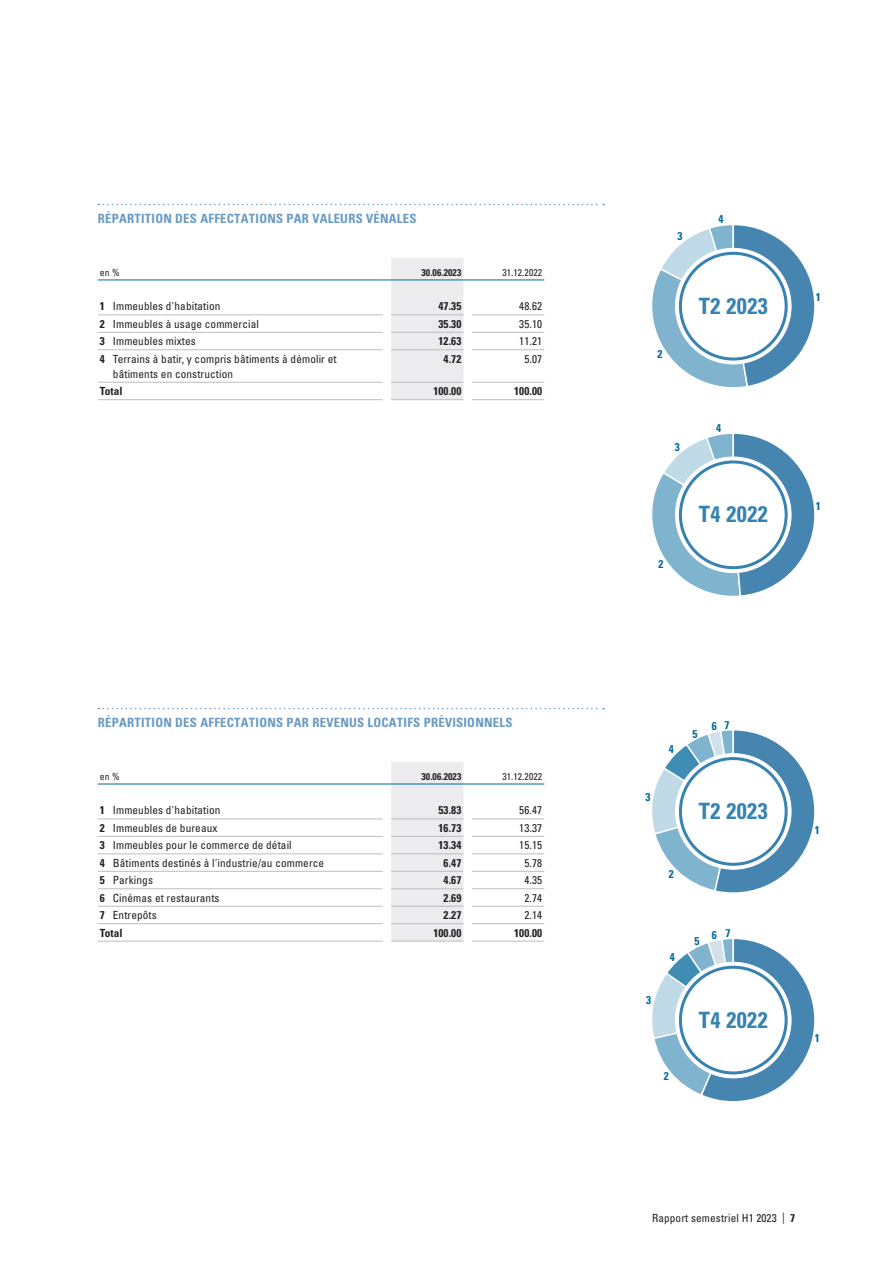
<style>
.page{position:relative;width:893px;height:1263px;background:#fff}
.page>*{position:absolute;margin:0;border:0;box-sizing:border-box;transform-origin:0 0}
.t1{font:700 condensed 22.5px "Univers LT Std";letter-spacing:.02em;color:#3682b0}
.t2{font:700 condensed 12.75px "Univers LT Std";letter-spacing:.02em;color:#6a9ac1}
.t3{font:condensed 11.25px/15px "Univers LT Std";letter-spacing:.01em;color:#231f20}
.t4{font:700 condensed 11.25px "Univers LT Std";letter-spacing:.01em;color:#231f20}
.t5{font:700 condensed 11.25px "Univers LT Std";color:#00689c}
.t6{font:condensed 9.75px "Univers LT Std";letter-spacing:.01em;color:#231f20}
.t7{font:700 condensed 9.75px "Univers LT Std";letter-spacing:.01em;color:#231f20}
.s1{font-weight:700}
</style>
<div class="page">
<svg style="left:652px;top:730px;width:163px;height:163px"></svg>
<div style="left:675px;top:754px;width:116px;height:115px;background:#fff;border-radius:50%"></div>
<div style="left:679px;top:757px;width:109px;height:109px;border:3px solid #3682b0;border-radius:50%"></div>
<svg style="left:652px;top:225px;width:163px;height:163px"></svg>
<div style="left:675px;top:248px;width:116px;height:116px;background:#fff;border-radius:50%"></div>
<div style="left:679px;top:252px;width:109px;height:108px;border:3px solid #3682b0;border-radius:50%"></div>
<svg style="left:652px;top:939px;width:163px;height:162px"></svg>
<div style="left:675px;top:962px;width:116px;height:116px;background:#fff;border-radius:50%"></div>
<div style="left:679px;top:966px;width:109px;height:108px;border:3px solid #3682b0;border-radius:50%"></div>
<svg style="left:652px;top:433px;width:163px;height:163px"></svg>
<div style="left:675px;top:457px;width:116px;height:116px;background:#fff;border-radius:50%"></div>
<div style="left:679px;top:460px;width:109px;height:109px;border:3px solid #3682b0;border-radius:50%"></div>
<svg style="left:99px;top:708px;width:505px;height:1px"></svg>
<hr style="left:98px;top:784px;width:285px;height:1px;background:#00689c">
<svg style="left:383px;top:762px;width:89px;height:179px"></svg>
<hr style="left:472px;top:784px;width:72px;height:1px;background:#00689c">
<hr style="left:98px;top:819px;width:285px;height:1px;background:#bcbdc0">
<hr style="left:391px;top:819px;width:72px;height:1px;background:#bcbdc0">
<hr style="left:472px;top:819px;width:72px;height:1px;background:#bcbdc0">
<hr style="left:98px;top:836px;width:285px;height:1px;background:#bcbdc0">
<hr style="left:391px;top:836px;width:72px;height:1px;background:#bcbdc0">
<hr style="left:472px;top:836px;width:72px;height:1px;background:#bcbdc0">
<hr style="left:98px;top:853px;width:285px;height:1px;background:#bcbdc0">
<hr style="left:391px;top:853px;width:72px;height:1px;background:#bcbdc0">
<hr style="left:472px;top:853px;width:72px;height:1px;background:#bcbdc0">
<hr style="left:98px;top:871px;width:285px;height:1px;background:#bcbdc0">
<hr style="left:391px;top:871px;width:72px;height:1px;background:#bcbdc0">
<hr style="left:472px;top:871px;width:72px;height:1px;background:#bcbdc0">
<hr style="left:98px;top:888px;width:285px;height:1px;background:#bcbdc0">
<hr style="left:391px;top:888px;width:72px;height:1px;background:#bcbdc0">
<hr style="left:472px;top:888px;width:72px;height:1px;background:#bcbdc0">
<hr style="left:98px;top:906px;width:285px;height:1px;background:#bcbdc0">
<hr style="left:391px;top:906px;width:72px;height:1px;background:#bcbdc0">
<hr style="left:472px;top:906px;width:72px;height:1px;background:#bcbdc0">
<hr style="left:98px;top:923px;width:285px;height:1px;background:#bcbdc0">
<hr style="left:391px;top:923px;width:72px;height:1px;background:#bcbdc0">
<hr style="left:472px;top:923px;width:72px;height:1px;background:#bcbdc0">
<hr style="left:98px;top:941px;width:285px;height:1px;background:#bcbdc0">
<hr style="left:391px;top:941px;width:72px;height:1px;background:#bcbdc0">
<hr style="left:472px;top:941px;width:72px;height:1px;background:#bcbdc0">
<svg style="left:99px;top:204px;width:505px;height:1px"></svg>
<hr style="left:98px;top:280px;width:285px;height:1px;background:#00689c">
<svg style="left:383px;top:258px;width:89px;height:142px"></svg>
<hr style="left:472px;top:280px;width:72px;height:1px;background:#00689c">
<hr style="left:98px;top:315px;width:285px;height:1px;background:#bcbdc0">
<hr style="left:391px;top:315px;width:72px;height:1px;background:#bcbdc0">
<hr style="left:472px;top:315px;width:72px;height:1px;background:#bcbdc0">
<hr style="left:98px;top:332px;width:285px;height:1px;background:#bcbdc0">
<hr style="left:391px;top:332px;width:72px;height:1px;background:#bcbdc0">
<hr style="left:472px;top:332px;width:72px;height:1px;background:#bcbdc0">
<hr style="left:98px;top:349px;width:285px;height:1px;background:#bcbdc0">
<hr style="left:391px;top:349px;width:72px;height:1px;background:#bcbdc0">
<hr style="left:472px;top:349px;width:72px;height:1px;background:#bcbdc0">
<hr style="left:98px;top:382px;width:285px;height:1px;background:#bcbdc0">
<hr style="left:391px;top:382px;width:72px;height:1px;background:#bcbdc0">
<hr style="left:472px;top:382px;width:72px;height:1px;background:#bcbdc0">
<hr style="left:98px;top:399px;width:285px;height:1px;background:#bcbdc0">
<hr style="left:391px;top:399px;width:72px;height:1px;background:#bcbdc0">
<hr style="left:472px;top:399px;width:72px;height:1px;background:#bcbdc0">
<p class="t2" style="left:98px;top:211px;width:320px">RÉPARTITION DES AFFECTATIONS PAR VALEURS VÉNALES</p>
<p class="t6" style="left:100px;top:266px;width:21px">en %</p>
<p class="t7" style="left:422px;top:266px;width:41px">30.06.2023</p>
<p class="t6" style="left:502px;top:266px;width:41px">31.12.2022</p>
<p class="t3" style="left:100px;top:299px;width:122px"><span class="s1">1</span> Immeubles d'habitation</p>
<p class="t4" style="left:438px;top:299px;width:24px">47.35</p>
<p class="t3" style="left:519px;top:299px;width:24px">48.62</p>
<p class="t3" style="left:100px;top:316px;width:161px"><span class="s1">2</span> Immeubles à usage commercial</p>
<p class="t4" style="left:438px;top:317px;width:24px">35.30</p>
<p class="t3" style="left:519px;top:316px;width:24px">35.10</p>
<p class="t3" style="left:100px;top:333px;width:97px"><span class="s1">3</span> Immeubles mixtes</p>
<p class="t4" style="left:438px;top:334px;width:24px">12.63</p>
<p class="t3" style="left:519px;top:333px;width:24px">11.21</p>
<p class="t3" style="left:113px;top:351px;width:225px;text-indent:-13px"><span class="s1">4</span> Terrains à batir, y compris bâtiments à démolir et bâtiments en construction</p>
<p class="t4" style="left:444px;top:352px;width:19px">4.72</p>
<p class="t3" style="left:524px;top:351px;width:19px">5.07</p>
<p class="t4" style="left:100px;top:384px;width:24px">Total</p>
<p class="t4" style="left:433px;top:384px;width:30px">100.00</p>
<p class="t4" style="left:514px;top:384px;width:30px">100.00</p>
<p class="t2" style="left:98px;top:715px;width:416px">RÉPARTITION DES AFFECTATIONS PAR REVENUS LOCATIFS PRÉVISIONNELS</p>
<p class="t6" style="left:100px;top:770px;width:21px">en %</p>
<p class="t7" style="left:422px;top:770px;width:41px">30.06.2023</p>
<p class="t6" style="left:502px;top:770px;width:41px">31.12.2022</p>
<p class="t3" style="left:100px;top:803px;width:122px"><span class="s1">1</span> Immeubles d'habitation</p>
<p class="t4" style="left:438px;top:803px;width:24px">53.83</p>
<p class="t3" style="left:519px;top:803px;width:24px">56.47</p>
<p class="t3" style="left:100px;top:820px;width:119px"><span class="s1">2</span> Immeubles de bureaux</p>
<p class="t4" style="left:438px;top:821px;width:24px">16.73</p>
<p class="t3" style="left:519px;top:820px;width:24px">13.37</p>
<p class="t3" style="left:100px;top:837px;width:193px"><span class="s1">3</span> Immeubles pour le commerce de détail</p>
<p class="t4" style="left:438px;top:838px;width:24px">13.34</p>
<p class="t3" style="left:519px;top:837px;width:24px">15.15</p>
<p class="t3" style="left:100px;top:855px;width:226px"><span class="s1">4</span> Bâtiments destinés à l'industrie/au commerce</p>
<p class="t4" style="left:444px;top:856px;width:19px">6.47</p>
<p class="t3" style="left:524px;top:855px;width:19px">5.78</p>
<p class="t3" style="left:100px;top:872px;width:55px"><span class="s1">5</span> Parkings</p>
<p class="t4" style="left:444px;top:873px;width:19px">4.67</p>
<p class="t3" style="left:524px;top:872px;width:19px">4.35</p>
<p class="t3" style="left:100px;top:890px;width:121px"><span class="s1">6</span> Cinémas et restaurants</p>
<p class="t4" style="left:444px;top:891px;width:19px">2.69</p>
<p class="t3" style="left:524px;top:890px;width:19px">2.74</p>
<p class="t3" style="left:100px;top:907px;width:58px"><span class="s1">7</span> Entrepôts</p>
<p class="t4" style="left:444px;top:908px;width:19px">2.27</p>
<p class="t3" style="left:524px;top:907px;width:19px">2.14</p>
<p class="t4" style="left:100px;top:925px;width:24px">Total</p>
<p class="t4" style="left:433px;top:925px;width:30px">100.00</p>
<p class="t4" style="left:514px;top:925px;width:30px">100.00</p>
<p class="t5" style="left:677px;top:230px;width:6px">3</p>
<p class="t5" style="left:719px;top:212px;width:6px">4</p>
<p class="t5" style="left:657px;top:347px;width:6px">2</p>
<h1 class="t1" style="left:699px;top:292px;width:70px">T2 2023</h1>
<p class="t5" style="left:675px;top:440px;width:6px">3</p>
<p class="t5" style="left:716px;top:421px;width:6px">4</p>
<p class="t5" style="left:658px;top:558px;width:6px">2</p>
<h1 class="t1" style="left:699px;top:500px;width:70px">T4 2022</h1>
<p class="t5" style="left:816px;top:290px;width:6px">1</p>
<p class="t5" style="left:816px;top:499px;width:6px">1</p>
<p class="t5" style="left:646px;top:790px;width:6px">3</p>
<p class="t5" style="left:669px;top:742px;width:6px">4</p>
<p class="t5" style="left:692px;top:727px;width:6px">5</p>
<p class="t5" style="left:712px;top:718px;width:19px">6 7</p>
<h1 class="t1" style="left:699px;top:797px;width:70px">T2 2023</h1>
<p class="t5" style="left:669px;top:867px;width:6px">2</p>
<p class="t5" style="left:646px;top:993px;width:6px">3</p>
<p class="t5" style="left:670px;top:950px;width:6px">4</p>
<p class="t5" style="left:664px;top:1069px;width:6px">2</p>
<p class="t5" style="left:694px;top:934px;width:6px">5</p>
<p class="t5" style="left:712px;top:927px;width:20px">6 7</p>
<h1 class="t1" style="left:699px;top:1006px;width:70px">T4 2022</h1>
<p class="t5" style="left:815px;top:823px;width:6px">1</p>
<p class="t5" style="left:815px;top:1031px;width:6px">1</p>
<p class="t3" style="left:652px;top:1211px;width:145px">Rapport semestriel H1 2023 | <span class="s1">7</span></p>
</div>
